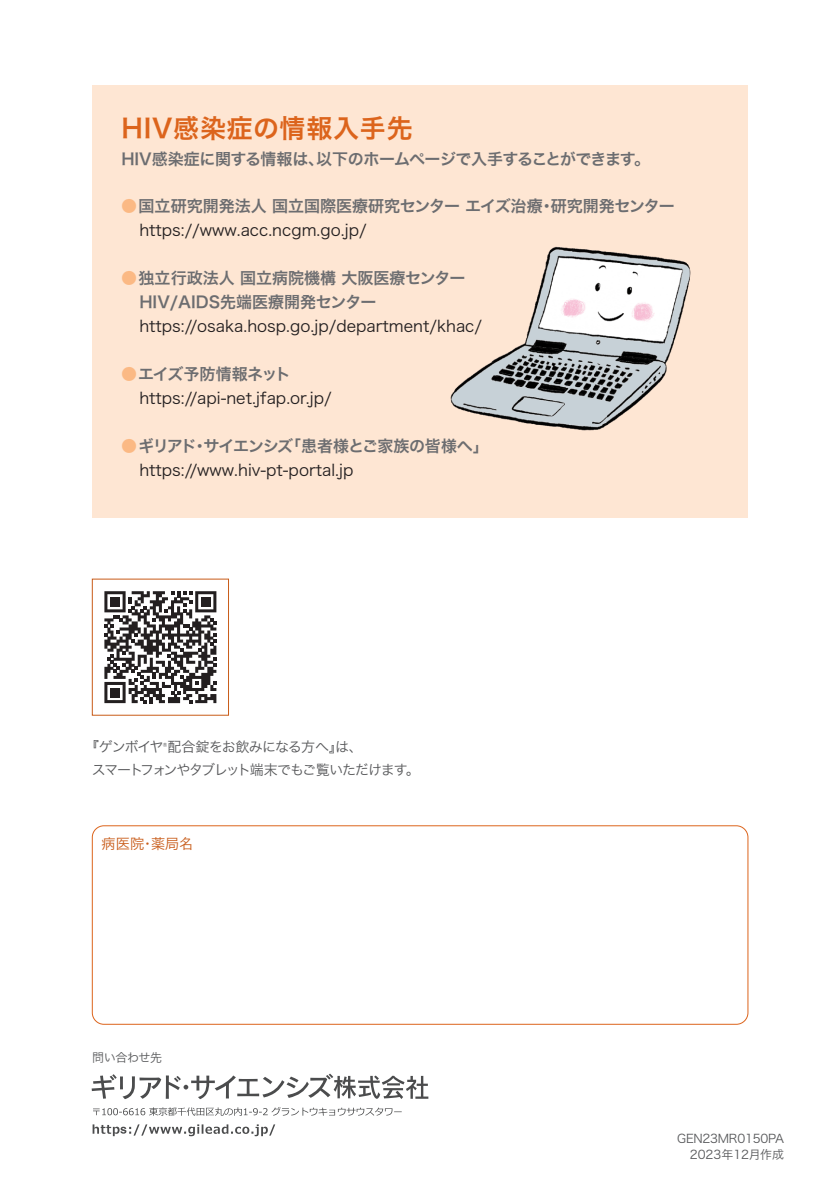
<style>
.page{position:relative;width:840px;height:1191px;background:#fff}
.page>*{position:absolute;margin:0;border:0;box-sizing:border-box;transform-origin:0 0}
.t1{font:26px "Hira Kaku Std N W6";letter-spacing:.03em;color:#dc641c}
.t2{font:16px "Hira Kaku Std N W3";color:#231f20}
.t3{font:16px/24px "Hira Kaku Std N W6";letter-spacing:-.01em;color:#6c6d70}
.t4{font:16px "Hira Kaku Std N W6";letter-spacing:-.035em;color:#6c6d70}
.t5{font:16px "Hira Kaku Std N W6";letter-spacing:-.065em;color:#6c6d70}
.t6{font:14.2px "Hira Kaku Std N W3";letter-spacing:-.005em;color:#c85b18}
.t7{font:14px/22.6px "Hira Kaku Std N W3";letter-spacing:-.085em;color:#57585a}
.t8{font:12px/15.6px "Hira Kaku Std N W3";letter-spacing:-.02em;color:#57585a;text-align:right}
.s1{color:#fbb984}
</style>
<div class="page">
<svg style="left:92px;top:1073px;width:336px;height:26px"></svg>
<svg style="left:93px;top:1107px;width:308px;height:8px"></svg>
<svg style="left:92px;top:1124px;width:183px;height:12px"></svg>
<div style="left:92px;top:825px;width:655px;height:199px;border:1px solid #dc641c;border-radius:12px"></div>
<div style="left:92px;top:85px;width:655px;height:432px;background:#fee6d3"></div>
<img style="left:450px;top:246px;width:241px;height:185px">
<div style="left:92px;top:579px;width:137px;height:136px;border:1px solid #c85b18"></div>
<svg style="left:104px;top:591px;width:112px;height:112px"></svg>
<h1 class="t1" style="left:121px;top:108px;width:293px">HIV感染症の情報入手先</h1>
<p class="t4" style="left:121px;top:147px;width:530px">HIV感染症に関する情報は、以下のホームページで入手することができます。</p>
<p class="t3" style="left:121px;top:195px;width:555px"><span class="s1">●</span>国立研究開発法人 国立国際医療研究センター エイズ治療・研究開発センター</p>
<p class="t2" style="left:139px;top:218px;width:229px">https://www.acc.ncgm.go.jp/</p>
<p class="t3" style="left:139px;top:267px;width:327px;text-indent:-18px"><span class="s1">●</span>独立行政法人 国立病院機構 大阪医療センター<br>HIV/AIDS先端医療開発センター</p>
<p class="t2" style="left:139px;top:314px;width:344px">https://osaka.hosp.go.jp/department/khac/</p>
<p class="t3" style="left:121px;top:363px;width:171px"><span class="s1">●</span>エイズ予防情報ネット</p>
<p class="t2" style="left:139px;top:386px;width:194px">https://api-net.jfap.or.jp/</p>
<p class="t5" style="left:121px;top:434px;width:369px"><span class="s1">●</span>ギリアド・サイエンシズ「患者様とご家族の皆様へ」</p>
<p class="t2" style="left:139px;top:458px;width:215px">https://www.hiv-pt-portal.jp</p>
<p class="t7" style="left:92px;top:735px;width:329px;text-indent:-6px">『ゲンボイヤ<sup>®</sup>配合錠をお飲みになる方へ』は、<br>スマートフォンやタブレット端末でもご覧いただけます。</p>
<p class="t6" style="left:102px;top:833px;width:93px">病医院・薬局名</p>
<p class="t8" style="left:92px;top:1049px;width:71px">問い合わせ先</p>
<p class="t8" style="left:676px;top:1130px;width:108px">GEN23MR0150PA<br>2023年12月作成</p>
</div>
